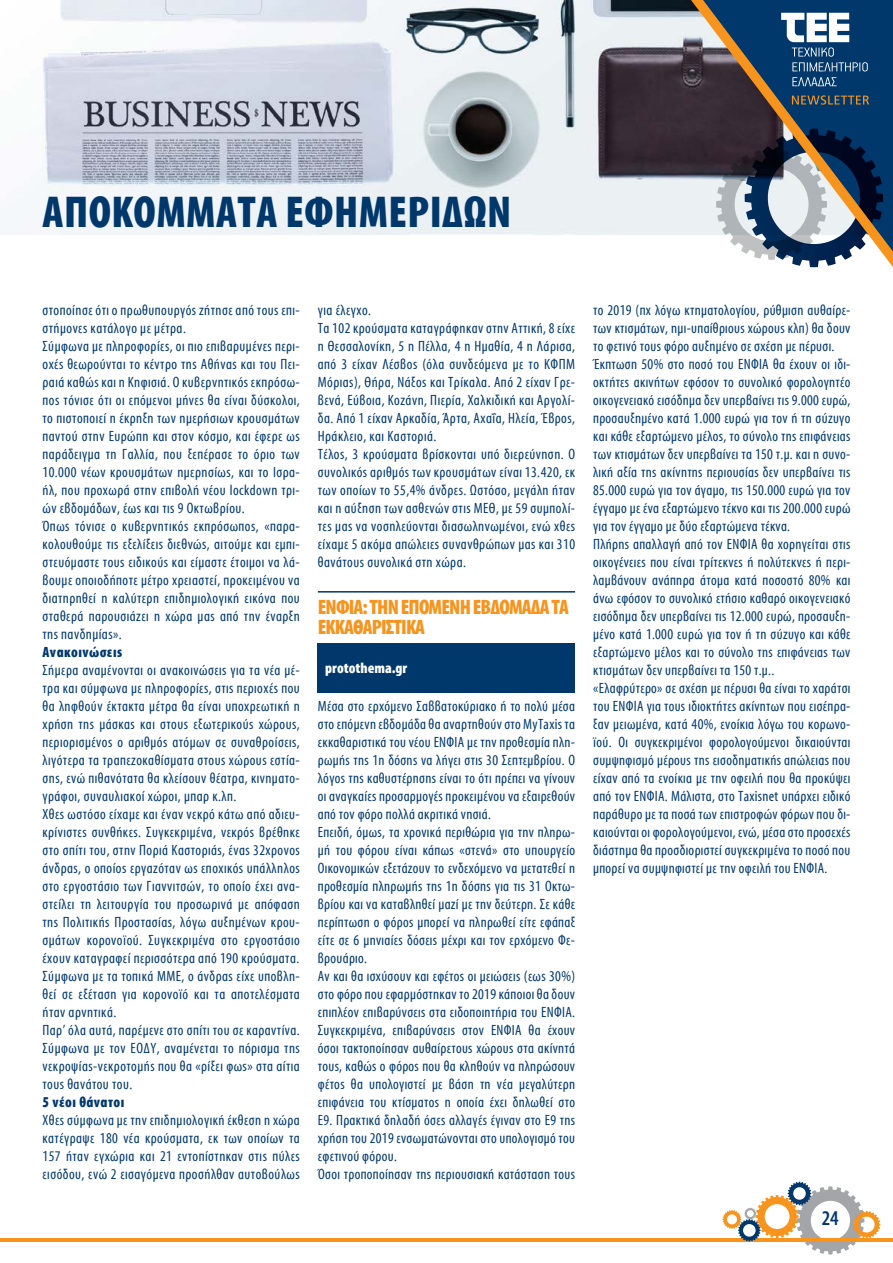
<style>
.page{position:relative;width:893px;height:1263px;background:#fff}
.page>*{position:absolute;margin:0;border:0;box-sizing:border-box;transform-origin:0 0}
.t1{font:700 45px "Myriad Condensed Greek";letter-spacing:.01em;color:#00386c}
.t2{font:700 21px/19.5px "Myriad Condensed Greek";letter-spacing:-.04em;color:#f7941e}
.t3{font:500 21px "Myriad Condensed Greek";color:#00386c}
.t4{font:15px/18px "Myriad Condensed Greek";letter-spacing:.02em;color:#00386c}
.t5{font:700 15px "Myriad Condensed Greek";letter-spacing:.03em;color:#00386c}
.t6{font:700 15px "Myriad Condensed Greek";color:#fff}
</style>
<div class="page">
<hr style="left:0;top:1238px;width:893px;height:3px;background:#f7941e">
<svg style="left:723px;top:1182px;width:157px;height:72px"></svg>
<img style="left:0;top:0;width:691px;height:234px">
<svg style="left:691px;top:0;width:202px;height:267px"></svg>
<svg style="left:792px;top:95px;width:77px;height:10px"></svg>
<svg style="left:781px;top:13px;width:87px;height:58px"></svg>
<svg style="left:792px;top:77px;width:45px;height:9px"></svg>
<hr style="left:318px;top:591px;width:257px;height:2px;background:#00386c">
<div style="left:318px;top:643px;width:257px;height:49px;background:#00386c"></div>
<h1 class="t1" style="left:43px;top:189px;width:470px">ΑΠΟΚΟΜΜΑΤΑ ΕΦΗΜΕΡΙΔΩΝ</h1>
<p class="t4" style="left:43px;top:302px;width:259px">στοποίησε ότι ο πρωθυπουργός ζήτησε από τους επι&shy;στήμονες κατάλογο με μέτρα.<br>Σύμφωνα με πληροφορίες, οι πιο επιβαρυμένες περι&shy;οχές θεωρούνται το κέντρο της Αθήνας και του Πει&shy;ραιά καθώς και η Κηφισιά. Ο κυβερνητικός εκπρόσω&shy;πος τόνισε ότι οι επόμενοι μήνες θα είναι δύσκολοι, το πιστοποιεί η έκρηξη των ημερήσιων κρουσμάτων παντού στην Ευρώπη και στον κόσμο, και έφερε ως παράδειγμα τη Γαλλία, που ξεπέρασε το όριο των 10.000 νέων κρουσμάτων ημερησίως, και το Ισρα&shy;ήλ, που προχωρά στην επιβολή νέου lockdown τρι&shy;ών εβδομάδων, έως και τις 9 Οκτωβρίου.<br>Όπως τόνισε ο κυβερνητικός εκπρόσωπος, «παρα&shy;κολουθούμε τις εξελίξεις διεθνώς, αιτούμε και εμπι&shy;στευόμαστε τους ειδικούς και είμαστε έτοιμοι να λά&shy;βουμε οποιοδήποτε μέτρο χρειαστεί, προκειμένου να διατηρηθεί η καλύτερη επιδημιολογική εικόνα που σταθερά παρουσιάζει η χώρα μας από την έναρξη της πανδημίας».</p>
<p class="t5" style="left:43px;top:644px;width:81px">Ανακοινώσεις</p>
<p class="t4" style="left:43px;top:662px;width:259px">Σήμερα αναμένονται οι ανακοινώσεις για τα νέα μέ&shy;τρα και σύμφωνα με πληροφορίες, στις περιοχές που θα ληφθούν έκτακτα μέτρα θα είναι υποχρεωτική η χρήση της μάσκας και στους εξωτερικούς χώρους, περιορισμένος ο αριθμός ατόμων σε συναθροίσεις, λιγότερα τα τραπεζοκαθίσματα στους χώρους εστία&shy;σης, ενώ πιθανότατα θα κλείσουν θέατρα, κινηματο&shy;γράφοι, συναυλιακοί χώροι, μπαρ κ.λπ.<br>Χθες ωστόσο είχαμε και έναν νεκρό κάτω από αδιευ&shy;κρίνιστες συνθήκες. Συγκεκριμένα, νεκρός βρέθηκε στο σπίτι του, στην Ποριά Καστοριάς, ένας 32χρονος άνδρας, ο οποίος εργαζόταν ως εποχικός υπάλληλος στο εργοστάσιο των Γιαννιτσών, το οποίο έχει ανα&shy;στείλει τη λειτουργία του προσωρινά με απόφαση της Πολιτικής Προστασίας, λόγω αυξημένων κρου&shy;σμάτων κορονοϊού. Συγκεκριμένα στο εργοστάσιο έχουν καταγραφεί περισσότερα από 190 κρούσματα.<br>Σύμφωνα με τα τοπικά ΜΜΕ, ο άνδρας είχε υποβλη&shy;θεί σε εξέταση για κορονοϊό και τα αποτελέσματα ήταν αρνητικά.<br>Παρ’ όλα αυτά, παρέμενε στο σπίτι του σε καραντίνα.<br>Σύμφωνα με τον ΕΟΔΥ, αναμένεται το πόρισμα της νεκροψίας-νεκροτομής που θα «ρίξει φως» στα αίτια τους θανάτου του.</p>
<p class="t5" style="left:43px;top:1094px;width:83px">5 νέοι θάνατοι</p>
<p class="t4" style="left:43px;top:1112px;width:259px;text-align:justify">Χθες σύμφωνα με την επιδημιολογική έκθεση η χώρα κατέγραψε 180 νέα κρούσματα, εκ των οποίων τα 157 ήταν εγχώρια και 21 εντοπίστηκαν στις πύλες εισόδου, ενώ 2 εισαγόμενα προσήλθαν αυτοβούλως</p>
<p class="t4" style="left:318px;top:302px;width:259px">για έλεγχο.<br>Τα 102 κρούσματα καταγράφηκαν στην Αττική, 8 είχε η Θεσσαλονίκη, 5 η Πέλλα, 4 η Ημαθία, 4 η Λάρισα, από 3 είχαν Λέσβος (όλα συνδεόμενα με το ΚΦΠΜ Μόριας), Θήρα, Νάξος και Τρίκαλα. Από 2 είχαν Γρε&shy;βενά, Εύβοια, Κοζάνη, Πιερία, Χαλκιδική και Αργολί&shy;δα. Από 1 είχαν Αρκαδία, Άρτα, Αχαΐα, Ηλεία, Έβρος, Ηράκλειο, και Καστοριά.<br>Τέλος, 3 κρούσματα βρίσκονται υπό διερεύνηση. Ο συνολικός αριθμός των κρουσμάτων είναι 13.420, εκ των οποίων το 55,4% άνδρες. Ωστόσο, μεγάλη ήταν και η αύξηση των ασθενών στις ΜΕΘ, με 59 συμπολί&shy;τες μας να νοσηλεύονται διασωληνωμένοι, ενώ χθες είχαμε 5 ακόμα απώλειες συνανθρώπων μας και 310 θανάτους συνολικά στη χώρα.</p>
<p class="t4" style="left:593px;top:302px;width:259px">το 2019 (πχ λόγω κτηματολογίου, ρύθμιση αυθαίρε&shy;των κτισμάτων, ημι-υπαίθριους χώρους κλπ) θα δουν το φετινό τους φόρο αυξημένο σε σχέση με πέρυσι.<br>Έκπτωση 50% στο ποσό του ΕΝΦΙΑ θα έχουν οι ιδι&shy;οκτήτες ακινήτων εφόσον το συνολικό φορολογητέο οικογενειακό εισόδημα δεν υπερβαίνει τις 9.000 ευρώ, προσαυξημένο κατά 1.000 ευρώ για τον ή τη σύζυγο και κάθε εξαρτώμενο μέλος, το σύνολο της επιφάνειας των κτισμάτων δεν υπερβαίνει τα 150 τ.μ. και η συνο&shy;λική αξία της ακίνητης περιουσίας δεν υπερβαίνει τις 85.000 ευρώ για τον άγαμο, τις 150.000 ευρώ για τον έγγαμο με ένα εξαρτώμενο τέκνο και τις 200.000 ευρώ για τον έγγαμο με δύο εξαρτώμενα τέκνα.<br>Πλήρης απαλλαγή από τον ΕΝΦΙΑ θα χορηγείται στις οικογένειες που είναι τρίτεκνες ή πολύτεκνες ή περι&shy;λαμβάνουν ανάπηρα άτομα κατά ποσοστό 80% και άνω εφόσον το συνολικό ετήσιο καθαρό οικογενειακό εισόδημα δεν υπερβαίνει τις 12.000 ευρώ, προσαυξη&shy;μένο κατά 1.000 ευρώ για τον ή τη σύζυγο και κάθε εξαρτώμενο μέλος και το σύνολο της επιφάνειας των κτισμάτων δεν υπερβαίνει τα 150 τ.μ..<br>«Ελαφρύτερο» σε σχέση με πέρυσι θα είναι το χαράτσι του ΕΝΦΙΑ για τους ιδιοκτήτες ακίνητων που εισέπρα&shy;ξαν μειωμένα, κατά 40%, ενοίκια λόγω του κορωνο&shy;ϊού. Οι συγκεκριμένοι φορολογούμενοι δικαιούνται συμψηφισμό μέρους της εισοδηματικής απώλειας που είχαν από τα ενοίκια με την οφειλή που θα προκύψει από τον ΕΝΦΙΑ. Μάλιστα, στο Taxisnet υπάρχει ειδικό παράθυρο με τα ποσά των επιστροφών φόρων που δι&shy;καιούνται οι φορολογούμενοι, ενώ, μέσα στο προσεχές διάστημα θα προσδιοριστεί συγκεκριμένα το ποσό που μπορεί να συμψηφιστεί με την οφειλή του ΕΝΦΙΑ.</p>
<h2 class="t2" style="left:318px;top:598px;width:253px">ΕΝΦΙΑ: ΤΗΝ ΕΠΟΜΕΝΗ ΕΒΔΟΜΑΔΑ ΤΑ<br>ΕΚΚΑΘΑΡΙΣΤΙΚΑ</h2>
<p class="t6" style="left:325px;top:660px;width:84px">protothema.gr</p>
<p class="t4" style="left:318px;top:698px;width:259px">Μέσα στο ερχόμενο Σαββατοκύριακο ή το πολύ μέσα στο επόμενη εβδομάδα θα αναρτηθούν στο MyTaxis τα εκκαθαριστικά του νέου ΕΝΦΙΑ με την προθεσμία πλη&shy;ρωμής της 1η δόσης να λήγει στις 30 Σεπτεμβρίου. Ο λόγος της καθυστέρησης είναι το ότι πρέπει να γίνουν οι αναγκαίες προσαρμογές προκειμένου να εξαιρεθούν από τον φόρο πολλά ακριτικά νησιά.<br>Επειδή, όμως, τα χρονικά περιθώρια για την πληρω&shy;μή του φόρου είναι κάπως «στενά» στο υπουργείο Οικονομικών εξετάζουν το ενδεχόμενο να μετατεθεί η προθεσμία πληρωμής της 1η δόσης για τις 31 Οκτω&shy;βρίου και να καταβληθεί μαζί με την δεύτερη. Σε κάθε περίπτωση ο φόρος μπορεί να πληρωθεί είτε εφάπαξ είτε σε 6 μηνιαίες δόσεις μέχρι και τον ερχόμενο Φε&shy;βρουάριο.<br>Αν και θα ισχύσουν και εφέτος οι μειώσεις (εως 30%) στο φόρο που εφαρμόστηκαν το 2019 κάποιοι θα δουν επιπλέον επιβαρύνσεις στα ειδοποιητήρια του ΕΝΦΙΑ.<br>Συγκεκριμένα, επιβαρύνσεις στον ΕΝΦΙΑ θα έχουν όσοι τακτοποίησαν αυθαίρετους χώρους στα ακίνητά τους, καθώς ο φόρος που θα κληθούν να πληρώσουν φέτος θα υπολογιστεί με βάση τη νέα μεγαλύτερη επιφάνεια του κτίσματος η οποία έχει δηλωθεί στο Ε9. Πρακτικά δηλαδή όσες αλλαγές έγιναν στο Ε9 της χρήση του 2019 ενσωματώνονται στο υπολογισμό του εφετινού φόρου.<br>Όσοι τροποποίησαν της περιουσιακή κατάσταση τους</p>
<h2 class="t3" style="left:822px;top:1208px;width:19px">24</h2>
</div>
